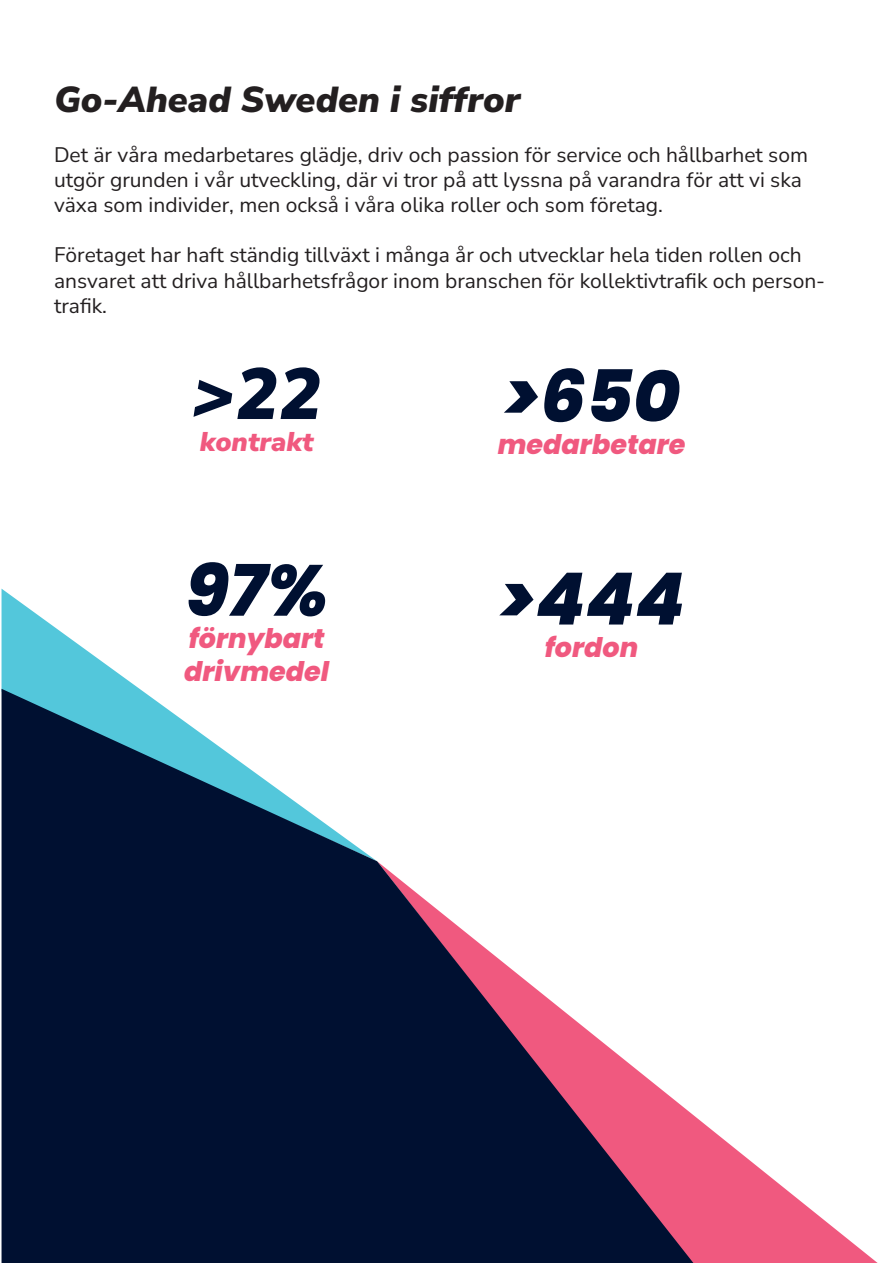
<style>
.page{position:relative;width:893px;height:1263px;background:#fff}
.page>*{position:absolute;margin:0;border:0;box-sizing:border-box;transform-origin:0 0}
.t1{font:italic 800 72px "Poppins";color:#001031}
.t2{font:italic 200 72px "Nunito Sans 12 pt";color:#001031}
.t3{font:italic 200 36px "Nunito Sans 12 pt";color:#231f20}
.t4{font:italic 800 27px "Poppins";color:#f0597f}
.t5{font:italic 200 27px "Nunito Sans 12 pt";color:#f0597f}
.t6{font:200 21px/25.2px "Nunito Sans 12 pt";color:#231f20}
</style>
<div class="page">
<svg style="left:693px;top:1115px;width:185px;height:148px"></svg>
<svg style="left:2px;top:589px;width:138px;height:100px;fill:#56c8db"></svg>
<svg style="left:2px;top:689px;width:691px;height:574px;fill:#001031"></svg>
<p class="t3" style="left:54px;top:74px;width:468px">Go-Ahead Sweden i siffror</p>
<p class="t6" style="left:54px;top:141px;width:755px">Det är våra medarbetares glädje, driv och passion för service och hållbarhet som utgör grunden i vår utveckling, där vi tror på att lyssna på varandra för att vi ska växa som individer, men också i våra olika roller och som företag.</p>
<p class="t6" style="left:54px;top:242px;width:773px">Företaget har haft ständig tillväxt i många år och utvecklar hela tiden rollen och ansvaret att driva hållbarhetsfrågor inom branschen för kollektivtrafik och person&shy;trafik.</p>
<p class="t2" style="left:192px;top:344px;width:131px">&gt;22</p>
<p class="t5" style="left:200px;top:423px;width:115px">kontrakt</p>
<p class="t1" style="left:185px;top:549px;width:144px">97%</p>
<p class="t4" style="left:189px;top:623px;width:137px">förnybart</p>
<p class="t4" style="left:184px;top:655px;width:147px">drivmedel</p>
<p class="t1" style="left:503px;top:355px;width:179px">&gt;650</p>
<p class="t4" style="left:498px;top:429px;width:189px">medarbetare</p>
<p class="t1" style="left:498px;top:557px;width:188px">&gt;444</p>
<p class="t4" style="left:545px;top:632px;width:95px">fordon</p>
</div>
